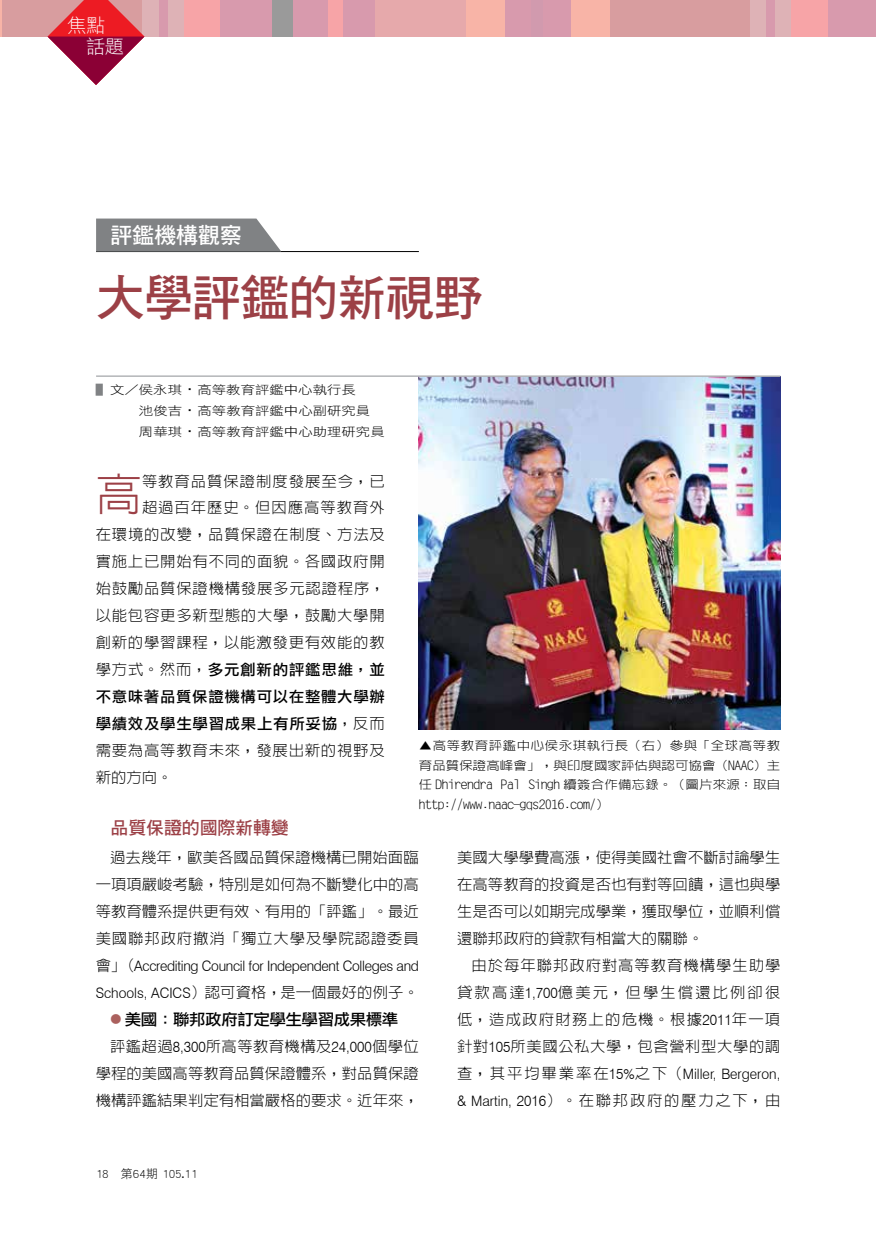
<style>
.page{position:relative;width:876px;height:1234px;background:#fff}
.page>*{position:absolute;margin:0;border:0;box-sizing:border-box;transform-origin:0 0}
.t1{font:49.35px "DF Hei Std W7";letter-spacing:-.02em;color:#9c4046}
.t2{font:300 44.85px "AR Hei B5 HK";color:#9c4046}
.t3{font:22.2px "DF Hei Std W7";letter-spacing:-.015em;color:#fff}
.t4{font:19.2px/21.3px "DF Li Hei Lt WIN BF";color:#fff}
.t5{font:18px "DF Hei Std W7";letter-spacing:-.01em;color:#9c4046}
.t6{font:15.75px "DF Li Hei Md WIN BF";letter-spacing:-.025em;color:#000;scale:1.05 1}
.t7{font:300 15px/26.8px "AR Hei B5 HK";letter-spacing:.05em;color:#000;text-align:justify}
.t8{font:15px/26.8px "DF Li Hei Md WIN BF";letter-spacing:.05em;color:#000;text-align:justify}
.t9{font:300 15px "AR Hei B5 HK";color:#000}
.t10{font:300 15px "AR Hei B5 HK";letter-spacing:.11em;color:#000}
.t11{font:300 14.4px "Swiss 721 BT";letter-spacing:-.02em;color:#000}
.t12{font:300 14.4px "Swiss 721 BT";color:#000}
.t13{font:300 12px/19.5px "AR Hei B5 HK";letter-spacing:-.03em;color:#000;text-align:justify;scale:1.12 1}
.t14{font:12px/21px "DF Hei Std W3";color:#000;scale:1.2 1}
.t15{font:12px "DF Hei Std W3";color:#000}
.s1{color:#808284}
.s2{font-family:"AR Hei B5 HK";font-weight:300;font-size:15px}
.s3{font-family:"AR Hei B5 HK";font-weight:300}
.s4{font-family:"AR Hei B5 HK";font-size:15px}
.s5{font-family:"Swiss 721 BT";font-size:14.4px}
.s6{font-family:"DF Kai Shu Std W3";font-size:10.95px;color:#ab615e}
.s7{font-family:"Swiss 721 BT"}
.s8{font-size:15px}
</style>
<div class="page">
<div style="left:175px;top:0;width:173px;height:37px;background:#f7a4a7"></div>
<div style="left:0;top:0;width:35px;height:37px;background:#f8b4a7"></div>
<div style="left:343px;top:0;width:126px;height:37px;background:#d89aad"></div>
<div style="left:95px;top:0;width:88px;height:37px;background:#deb2b6"></div>
<div style="left:439px;top:0;width:98px;height:37px;background:#f8b4a7"></div>
<div style="left:505px;top:0;width:66px;height:37px;background:#d89aad"></div>
<div style="left:220px;top:0;width:108px;height:37px;background:#d89aad"></div>
<div style="left:2px;top:0;width:140px;height:37px;background:#d89d9f"></div>
<div style="left:531px;top:0;width:12px;height:37px;background:#d19aae"></div>
<div style="left:272px;top:0;width:20px;height:37px;background:#9a9a9a"></div>
<div style="left:376px;top:0;width:90px;height:37px;background:#e6a9ab"></div>
<div style="left:159px;top:0;width:9px;height:37px;background:#d89aad"></div>
<div style="left:782px;top:0;width:94px;height:37px;background:#f7a4a7"></div>
<div style="left:571px;top:0;width:72px;height:37px;background:#f8b4a7"></div>
<div style="left:702px;top:0;width:89px;height:37px;background:#deb2b6"></div>
<div style="left:828px;top:0;width:48px;height:37px;background:#d89aad"></div>
<div style="left:610px;top:0;width:140px;height:37px;background:#d89d9f"></div>
<div style="left:767px;top:0;width:8px;height:37px;background:#d89aad"></div>
<svg style="left:47px;top:0;width:98px;height:85px"></svg>
<img style="left:419px;top:377px;width:361px;height:352px">
<hr style="left:96px;top:375px;width:684px;height:2px;background:#b3b5b8">
<hr style="left:96px;top:251px;width:323px;height:1px;background:#000">
<svg style="left:96px;top:218px;width:185px;height:33px"></svg>
<p class="t4" style="left:86px;top:14px;width:40px;text-indent:-19px">焦點話題</p>
<h3 class="t3" style="left:110px;top:223px;width:133px">評鑑機構觀察</h3>
<h1 class="t1" style="left:96px;top:270px;width:389px">大學評鑑的新視野</h1>
<p class="t14" style="left:139px;top:379px;width:206px;text-indent:-43px"><span class="s1">▌</span>文／侯永琪<span class="s2">•</span>高等教育評鑑中心執行長<br>池俊吉<span class="s2">•</span>高等教育評鑑中心副研究員周華琪<span class="s2">•</span>高等教育評鑑中心助理研究員</p>
<h2 class="t2" style="left:96px;top:472px;width:48px">高</h2>
<p class="t7" style="left:96px;top:467px;width:291px;text-align:right">等教育品質保證制度發展至今，已<br>超過百年歷史。但因應高等教育外<br>在環境的改變，品質保證在制度、方法及實施上已開始有不同的面貌。各國政府開始鼓勵品質保證機構發展多元認證程序，以能包容更多新型態的大學，鼓勵大學開創新的學習課程，以能激發更有效能的教</p>
<p class="t8" style="left:96px;top:655px;width:291px"><span class="s3">學方式。然而，</span>多元創新的評鑑思維，並不意味著品質保證機構可以在整體大學辦學績效及學生學習成果上有所妥協<span class="s3">，反而</span></p>
<p class="t7" style="left:96px;top:736px;width:291px">需要為高等教育未來，發展出新的視野及新的方向。</p>
<p class="t5" style="left:111px;top:817px;width:180px">品質保證的國際新轉變</p>
<p class="t7" style="left:96px;top:844px;width:325px;text-indent:14px">過去幾年，歐美各國品質保證機構已開始面臨一項項嚴峻考驗，特別是如何為不斷變化中的高等教育體系提供更有效、有用的「評鑑」。最近美國聯邦政府撤消「獨立大學及學院認證委員</p>
<p class="t11" style="left:96px;top:957px;width:325px"><span class="s4">會」（</span>Accrediting Council for Independent Colleges and</p>
<p class="t9" style="left:96px;top:984px;width:325px"><span class="s5">Schools, ACICS</span>）認可資格，是一個最好的例子。</p>
<p class="t6" style="left:111px;top:1010px;width:276px"><span class="s6">●</span> 美國：聯邦政府訂定學生學習成果標準</p>
<p class="t7" style="left:96px;top:1032px;width:325px;text-indent:14px">評鑑超過<span class="s7">8</span><span class="s5">,</span><span class="s7">300</span>所高等教育機構及<span class="s7">24</span><span class="s5">,</span><span class="s7">000</span>個學位學程的美國高等教育品質保證體系，對品質保證機構評鑑結果判定有相當嚴格的要求。近年來，</p>
<p class="t13" style="left:419px;top:735px;width:324px">▲高等教育評鑑中心侯永琪執行長（右）參與「全球高等教育品質保證高峰會」，與印度國家評估與認可協會（NAAC）主任 Dhirendra Pal Singh 續簽合作備忘錄。（圖片來源：取自http://www.naac-gqs2016.com/）</p>
<p class="t7" style="left:457px;top:844px;width:325px">美國大學學費高漲，使得美國社會不斷討論學生在高等教育的投資是否也有對等回饋，這也與學生是否可以如期完成學業，獲取學位，並順利償還聯邦政府的貸款有相當大的關聯。</p>
<p class="t7" style="left:457px;top:951px;width:325px;text-indent:14px">由於每年聯邦政府對高等教育機構學生助學貸款高達<span class="s7">1</span><span class="s5">,</span><span class="s7">700</span>億美元，但學生償還比例卻很低，造成政府財務上的危機。根據<span class="s7">2011</span>年一項針對<span class="s7">105</span>所美國公私大學，包含營利型大學的調</p>
<p class="t12" style="left:457px;top:1064px;width:325px"><span class="s4">查，其平均畢業率在</span><span class="s8">15</span>%<span class="s4">之下（</span>Miller, Bergeron,</p>
<p class="t10" style="left:457px;top:1092px;width:325px"><span class="s5">&amp; Martin,</span> <span class="s7">2016</span>）。在聯邦政府的壓力之下，由</p>
<p class="t15" style="left:96px;top:1167px;width:103px">18 第64期 105.11</p>
</div>
